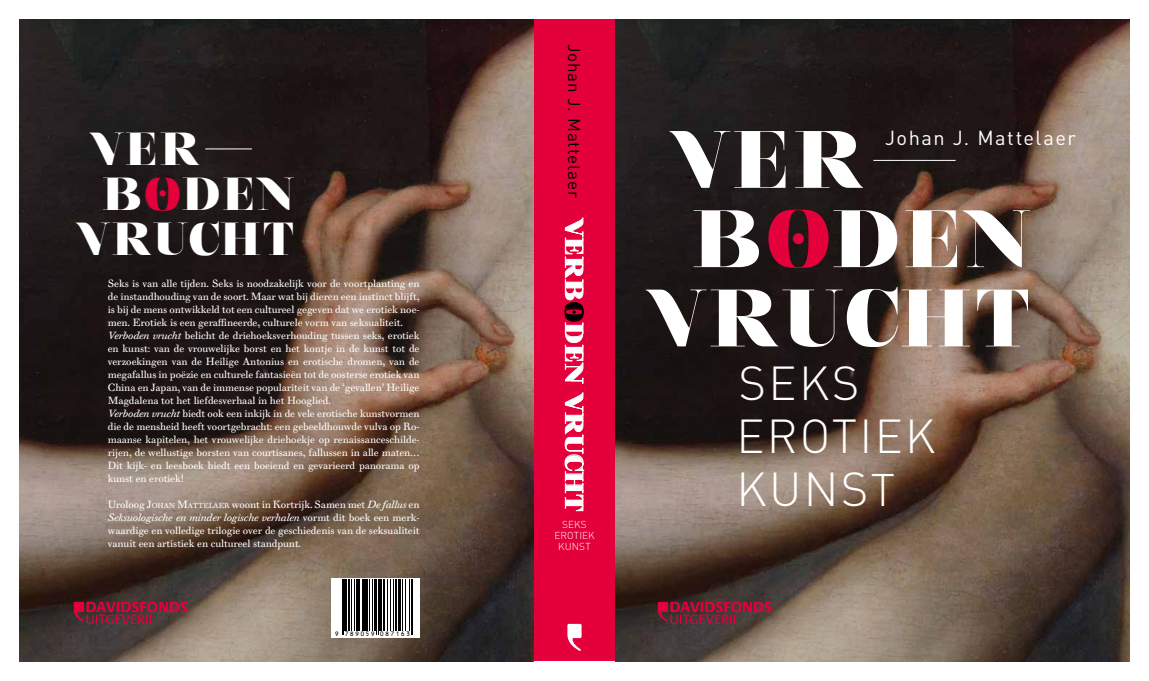
<style>
.page{position:relative;width:1149px;height:681px;background:#fff}
.page>*{position:absolute;margin:0;border:0;box-sizing:border-box;transform-origin:0 0}
.t1{font:900 81.1px "Nouvelle Vague";letter-spacing:.08em;color:#fff}
.t2{font:300 47px/53px "DINOT";letter-spacing:.05em;color:#fff}
.t3{font:900 46px "Nouvelle Vague";letter-spacing:.08em;color:#fff}
.t4{font:20px "DIN";letter-spacing:.07em;color:#fff}
.t5{font:17px "DIN";letter-spacing:.04em;color:#000}
.t6{font:10px/13px "Walbaum Text";letter-spacing:-.01em;color:#fff}
.t7{font:300 10px/11px "DINOT";letter-spacing:.01em;color:#fff;text-align:center}
.t8{font:6.4px "Optical Beta";letter-spacing:.18em;color:#000}
.s1{color:#e4003b}
.s2{font-style:italic}
.s3{font-style:inherit}
.s4{font-size:7px}
.s5{font-family:"Nouvelle Vague";font-weight:900;font-size:25px;color:#fff}
.s6{font-family:"Nouvelle Vague";font-weight:900;font-size:25px}
.s7{font-size:45px}
</style>
<div class="page">
<div style="left:533px;top:20px;width:82px;height:640px;background:#e4003b"></div>
<img style="left:20px;top:20px;width:513px;height:640px">
<svg style="left:567px;top:623px;width:14px;height:28px"></svg>
<svg style="left:565px;top:392px;width:18px;height:118px"></svg>
<svg style="left:74px;top:601px;width:113px;height:23px;background:#792738"></svg>
<img style="left:615px;top:20px;width:513px;height:640px">
<svg style="left:657px;top:601px;width:114px;height:23px;background:#772637"></svg>
<hr style="left:873px;top:160px;width:82px;height:1px;background:#fff">
<div style="left:792px;top:233px;width:11px;height:11px;background:#e4003b;border-radius:50%"></div>
<svg style="left:565px;top:218px;width:18px;height:165px"></svg>
<hr style="left:205px;top:148px;width:47px;height:1px;background:#fff">
<div style="left:159px;top:190px;width:7px;height:6px;background:#e4003b;border-radius:50%"></div>
<svg style="left:331px;top:578px;width:88px;height:60px"></svg>
<hr style="left:342px;top:578px;width:1px;height:56px;background:#000">
<hr style="left:343px;top:578px;width:1px;height:56px;background:#000">
<hr style="left:344px;top:578px;width:3px;height:52px;background:#000">
<hr style="left:347px;top:578px;width:2px;height:52px;background:#000">
<hr style="left:351px;top:578px;width:1px;height:52px;background:#000">
<hr style="left:354px;top:578px;width:1px;height:52px;background:#000">
<hr style="left:356px;top:578px;width:1px;height:52px;background:#000">
<hr style="left:357px;top:578px;width:2px;height:52px;background:#000">
<hr style="left:362px;top:578px;width:1px;height:52px;background:#000">
<hr style="left:364px;top:578px;width:1px;height:52px;background:#000">
<hr style="left:365px;top:578px;width:3px;height:52px;background:#000">
<hr style="left:369px;top:578px;width:1px;height:52px;background:#000">
<hr style="left:372px;top:578px;width:1px;height:52px;background:#000">
<hr style="left:374px;top:578px;width:1px;height:52px;background:#000">
<hr style="left:376px;top:578px;width:1px;height:56px;background:#000">
<hr style="left:377px;top:578px;width:1px;height:56px;background:#000">
<hr style="left:379px;top:578px;width:2px;height:52px;background:#000">
<hr style="left:383px;top:578px;width:1px;height:52px;background:#000">
<hr style="left:384px;top:578px;width:1px;height:52px;background:#000">
<hr style="left:386px;top:578px;width:1px;height:52px;background:#000">
<hr style="left:389px;top:578px;width:1px;height:52px;background:#000">
<hr style="left:392px;top:578px;width:1px;height:52px;background:#000">
<hr style="left:395px;top:578px;width:1px;height:52px;background:#000">
<hr style="left:398px;top:578px;width:1px;height:52px;background:#000">
<hr style="left:400px;top:578px;width:1px;height:52px;background:#000">
<hr style="left:401px;top:578px;width:1px;height:52px;background:#000">
<hr style="left:405px;top:578px;width:1px;height:52px;background:#000">
<hr style="left:409px;top:578px;width:1px;height:52px;background:#000">
<hr style="left:410px;top:578px;width:1px;height:56px;background:#000">
<hr style="left:412px;top:578px;width:1px;height:56px;background:#000">
<h3 class="t3" style="left:90px;top:124px;width:111px">VER</h3>
<h3 class="t3" style="left:102px;top:169px;width:192px">B<span class="s1">O</span>DEN</h3>
<h3 class="t3" style="left:76px;top:214px;width:218px">VRUCHT</h3>
<p class="t6" style="left:108px;top:277px;width:313px">Seks is van alle tijden. Seks is noodzakelijk voor de voortplanting en de instandhouding van de soort. Maar wat bij dieren een instinct blijft, is bij de mens ontwikkeld tot een cultureel gegeven dat we erotiek noe&shy;men. Erotiek is een geraffineerde, culturele vorm van seksualiteit.<br><span class="s2">Verboden vrucht</span> belicht de driehoeksverhouding tussen seks, erotiek en kunst: van de vrouwelijke borst en het kontje in de kunst tot de verzoekingen van de Heilige Antonius en erotische dromen, van de megafallus in poëzie en culturele fantasieën tot de oosterse erotiek van China en Japan, van de immense populariteit van de ‘gevallen’ Heilige Magdalena tot het liefdesverhaal in het Hooglied.<br><span class="s2">Verboden vrucht</span> biedt ook een inkijk in de vele erotische kunstvormen die de mensheid heeft voortgebracht: een gebeeldhouwde vulva op Ro&shy;maanse kapitelen, het vrouwelijke driehoekje op renaissanceschilde&shy;rijen, de wellustige borsten van courtisanes, fallussen in alle maten… Dit kijk- en leesboek biedt een boeiend en gevarieerd panorama op kunst en erotiek!</p>
<p class="t6" style="left:108px;top:498px;width:313px;text-align:justify">Uroloog <span class="s3">J</span><span class="s4">OHAN</span> <span class="s3">M</span><span class="s4">ATTELAER</span> woont in Kortrijk. Samen met <span class="s2">De fallus</span> en <span class="s2">Seksuologische en minder logische verhalen</span> vormt dit boek een merk&shy;waardige en volledige trilogie over de geschiedenis van de seksualiteit vanuit een artistiek en cultureel standpunt.</p>
<p class="t8" style="left:334px;top:630px;width:77px">9 789059 087163</p>
<h3 class="t5" style="left:585px;top:44px;width:468px;rotate:90deg">Johan J. Mattelaer <span class="s5">VERB</span><span class="s6">O</span><span class="s5">DEN VRUCHT</span></h3>
<p class="t7" style="left:554px;top:518px;width:42px">SEKS<br>EROTIEK<br>KUNST</p>
<h3 class="t4" style="left:884px;top:125px;width:192px">Johan J. Mattelaer</h3>
<h1 class="t1" style="left:669px;top:116px;width:194px">VER</h1>
<h1 class="t1" style="left:691px;top:195px;width:338px">B<span class="s1">O</span>DEN</h1>
<h1 class="t1" style="left:646px;top:275px;width:383px">VRUCHT</h1>
<h2 class="t2" style="left:736px;top:356px;width:200px">SEKS<br>EROTIEK<br>KUNS<span class="s7">T</span></h2>
</div>
